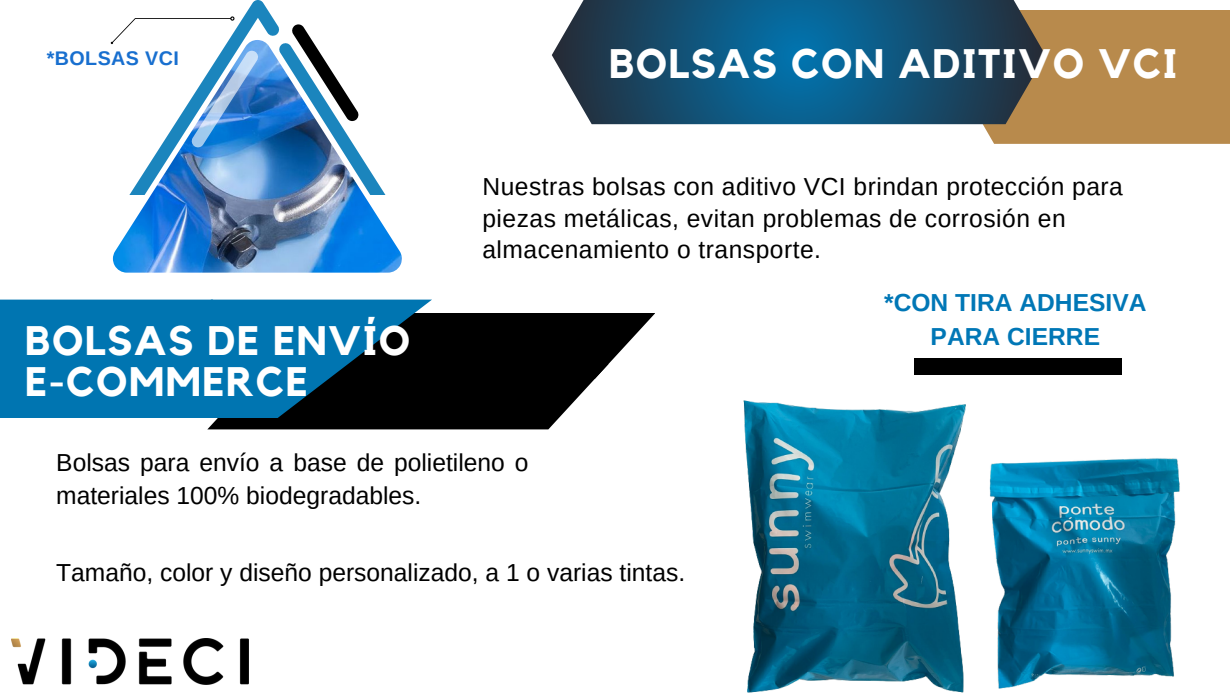
<style>
.page{position:relative;width:1230px;height:693px;background:#fff}
.page>*{position:absolute;margin:0;border:0;box-sizing:border-box;transform-origin:0 0}
.t1{font:700 41.1px "Kollektif";letter-spacing:.035em;color:#fff}
.t2{font:24.6px/31.5px "Arimo";letter-spacing:.02em;color:#000}
.t3{font:24.6px/33.8px "Arimo";color:#000}
.t4{font:700 24.6px/33.8px "Arimo";color:#0077b6;text-align:center}
.t5{font:700 19.7px "Arimo";letter-spacing:.02em;color:#186fcf}
</style>
<div class="page">
<div style="left:953px;top:10px;width:277px;height:134px;background:#b88a4c"></div>
<svg style="left:552px;top:0;width:493px;height:124px;background:#215877"></svg>
<svg style="left:207px;top:313px;width:448px;height:116px"></svg>
<svg style="left:213px;top:300px;width:219px;height:118px;background:#014d74"></svg>
<div style="left:0;top:300px;width:213px;height:118px;background:#0075b1"></div>
<img style="left:11px;top:638px;width:237px;height:47px">
<img style="left:113px;top:194px;width:289px;height:79px">
<img style="left:129px;top:0;width:256px;height:195px">
<svg style="left:291px;top:24px;width:68px;height:97px"></svg>
<svg style="left:191px;top:51px;width:67px;height:96px"></svg>
<svg style="left:111px;top:16px;width:124px;height:28px"></svg>
<img style="left:1003px;top:458px;width:177px;height:231px">
<img style="left:743px;top:400px;width:260px;height:293px">
<div style="left:914px;top:358px;width:207px;height:17px;background:#000"></div>
<p class="t5" style="left:47px;top:47px;width:134px">*BOLSAS VCI</p>
<p class="t1" style="left:25px;top:322px;width:386px">BOLSAS DE ENVÍO</p>
<p class="t1" style="left:25px;top:362px;width:284px">E-COMMERCE</p>
<p class="t1" style="left:609px;top:45px;width:570px">BOLSAS CON ADITIVO VCI</p>
<p class="t2" style="left:482px;top:171px;width:642px">Nuestras bolsas con aditivo VCI brindan protección para piezas metálicas, evitan problemas de corrosión en almacenamiento o transporte.</p>
<p class="t4" style="left:884px;top:286px;width:264px">*CON TIRA ADHESIVA<br>PARA CIERRE</p>
<p class="t3" style="left:56px;top:445px;width:474px">Bolsas para envío a base de polietileno o materiales 100% biodegradables.</p>
<p class="t3" style="left:56px;top:556px;width:630px">Tamaño, color y diseño personalizado, a 1 o varias tintas.</p>
</div>
